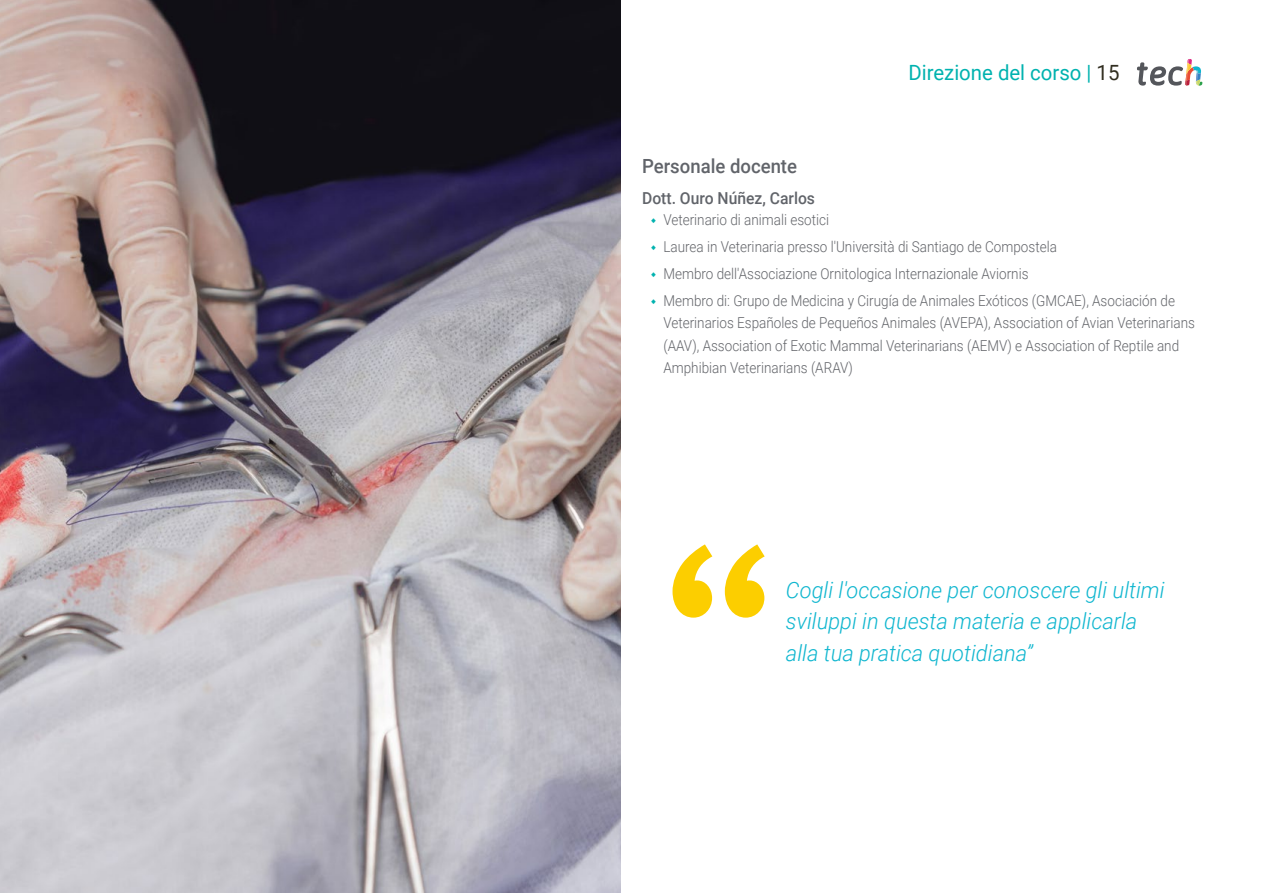
<style>
.page{position:relative;width:1263px;height:893px;background:#fff}
.page>*{position:absolute;margin:0;border:0;box-sizing:border-box;transform-origin:0 0}
.t1{font:italic 300 22.5px/31.5px "Roboto";color:#0fb6cf}
.t2{font:21px "Roboto";color:#00b2af}
.t3{font:500 19.5px "Roboto";color:#61646a;scale:.95 1}
.t4{font:500 16.5px "Roboto";color:#61646a;scale:.95 1}
.t5{font:300 15px/26.7px "Roboto";color:#63656a;scale:.9 1}
.s1{color:#312e20}
</style>
<div class="page">
<img style="left:0;top:0;width:621px;height:893px">
<svg style="left:672px;top:544px;width:93px;height:74px"></svg>
<svg style="left:1137px;top:59px;width:65px;height:27px"></svg>
<h2 class="t2" style="left:908px;top:57px;width:213px">Direzione del corso | <span class="s1">15</span></h2>
<h3 class="t3" style="left:642px;top:152px;width:165px">Personale docente</h3>
<p class="t4" style="left:642px;top:186px;width:183px">Dott. Ouro Núñez, Carlos</p>
<p class="t5" style="left:663px;top:206px;width:570px">Veterinario di animali esotici<br>Laurea in Veterinaria presso l'Università di Santiago de Compostela<br>Membro dell'Associazione Ornitologica Internazionale Aviornis<br>Membro di: Grupo de Medicina y Cirugía de Animales Exóticos (GMCAE), Asociación de</p>
<p class="t5" style="left:663px;top:311px;width:592px;line-height:22.5px">Veterinarios Españoles de Pequeños Animales (AVEPA), Association of Avian Veterinarians (AAV), Association of Exotic Mammal Veterinarians (AEMV) e Association of Reptile and<br>Amphibian Veterinarians (ARAV)</p>
<h1 class="t1" style="left:786px;top:573px;width:380px">Cogli l'occasione per conoscere gli ultimi sviluppi in questa materia e applicarla alla tua pratica quotidiana”</h1>
</div>
